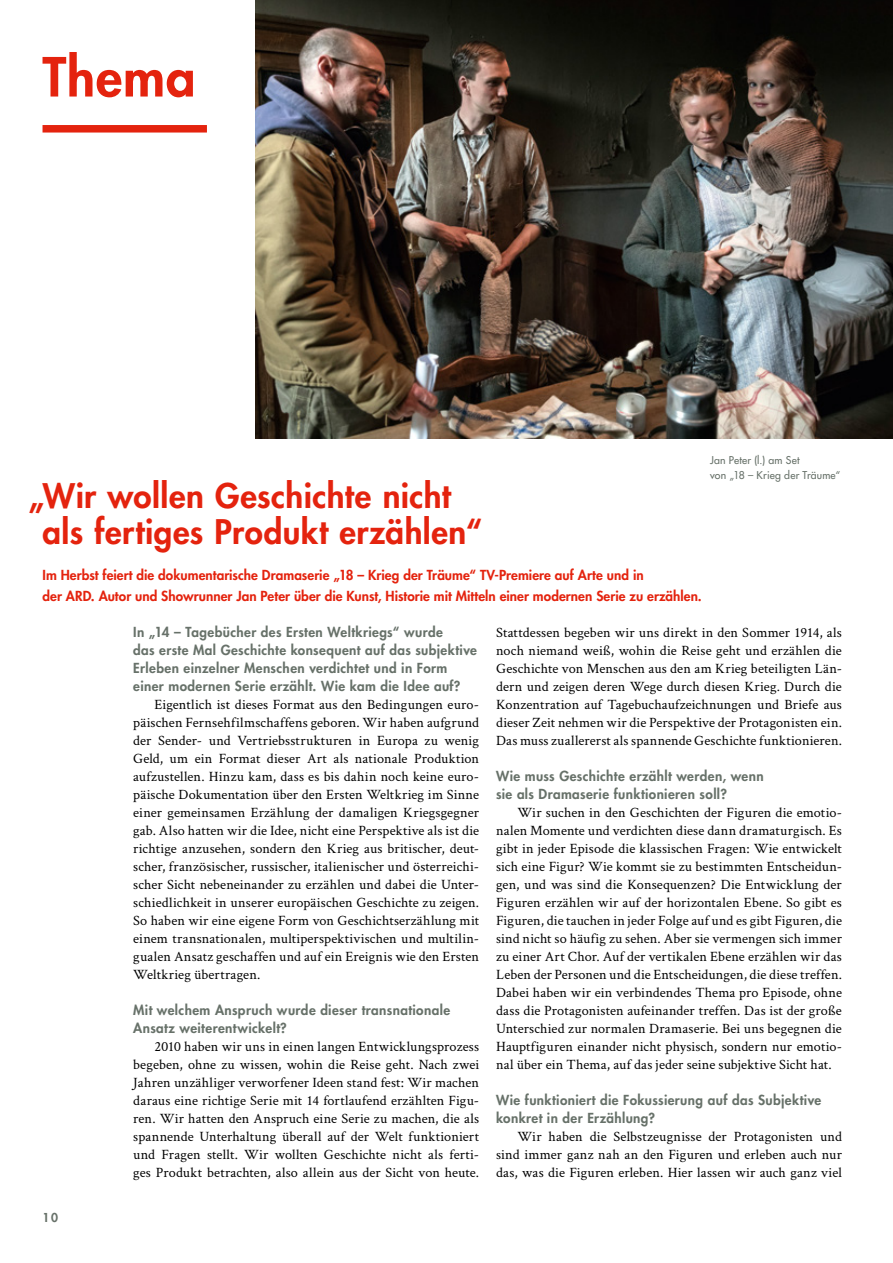
<style>
.page{position:relative;width:893px;height:1263px;background:#fff}
.page>*{position:absolute;margin:0;border:0;box-sizing:border-box;transform-origin:0 0}
.t1{font:800 52.5px "Futura Std";letter-spacing:.015em;color:#e4230e}
.t2{font:800 33px/36px "Futura Std";letter-spacing:.015em;color:#e4230e}
.t3{font:14.25px/18px "Crimson Text";letter-spacing:.005em;color:#000;text-align:justify}
.t4{font:800 13.5px/18px "Futura Std";letter-spacing:.03em;color:#677169}
.t5{font:800 13.5px/21px "Futura Std";letter-spacing:.005em;color:#e4230e}
.t6{font:800 12px "Futura Std";color:#677169}
.t7{font:500 10.5px/15px "Futura Std";letter-spacing:.02em;color:#677169}
</style>
<div class="page">
<img style="left:255px;top:0;width:638px;height:439px">
<div style="left:43px;top:125px;width:164px;height:8px;background:#e4230e"></div>
<h1 class="t1" style="left:43px;top:44px;width:155px">Thema</h1>
<p class="t7" style="left:710px;top:453px;width:131px">Jan Peter (l.) am Set<br>von „18 – Krieg der Träume“</p>
<h2 class="t2" style="left:43px;top:478px;width:441px;text-indent:-14px">„Wir wollen Geschichte nicht als fertiges Produkt erzählen“</h2>
<p class="t5" style="left:43px;top:564px;width:661px">Im Herbst feiert die dokumentarische Dramaserie „18 – Krieg der Träume“ TV-Premiere auf Arte und in<br>der ARD. Autor und Showrunner Jan Peter über die Kunst, Historie mit Mitteln einer modernen Serie zu erzählen.</p>
<p class="t4" style="left:133px;top:623px;width:345px">In „14 – Tagebücher des Ersten Weltkriegs“ wurde<br>das erste Mal Geschichte konsequent auf das subjektive Erleben einzelner Menschen verdichtet und in Form einer modernen Serie erzählt. Wie kam die Idee auf?</p>
<p class="t3" style="left:133px;top:694px;width:347px;text-indent:21px">Eigentlich ist dieses Format aus den Bedingungen euro&shy;päischen Fernsehfilmschaffens geboren. Wir haben aufgrund der Sender- und Vertriebsstrukturen in Europa zu wenig Geld, um ein Format dieser Art als nationale Produktion aufzustellen. Hinzu kam, dass es bis dahin noch keine euro&shy;päische Dokumentation über den Ersten Weltkrieg im Sinne einer gemeinsamen Erzählung der damaligen Kriegsgegner gab. Also hatten wir die Idee, nicht eine Perspektive als ist die richtige anzusehen, sondern den Krieg aus britischer, deut&shy;scher, französischer, russischer, italienischer und österreichi&shy;scher Sicht nebeneinander zu erzählen und dabei die Unter&shy;schiedlichkeit in unserer europäischen Geschichte zu zeigen.<br>So haben wir eine eigene Form von Geschichtserzählung mit einem transnationalen, multiperspektivischen und multilin&shy;gualen Ansatz geschaffen und auf ein Ereignis wie den Ersten Weltkrieg übertragen.</p>
<p class="t4" style="left:133px;top:1001px;width:318px">Mit welchem Anspruch wurde dieser transnationale<br>Ansatz weiterentwickelt?</p>
<p class="t3" style="left:133px;top:1036px;width:347px;text-indent:21px">2010 haben wir uns in einen langen Entwicklungsprozess begeben, ohne zu wissen, wohin die Reise geht. Nach zwei Jahren unzähliger verworfener Ideen stand fest: Wir machen daraus eine richtige Serie mit 14 fortlaufend erzählten Figu&shy;ren. Wir hatten den Anspruch eine Serie zu machen, die als spannende Unterhaltung überall auf der Welt funktioniert und Fragen stellt. Wir wollten Geschichte nicht als ferti&shy;ges Produkt betrachten, also allein aus der Sicht von heute.</p>
<p class="t3" style="left:496px;top:622px;width:347px">Stattdessen begeben wir uns direkt in den Sommer 1914, als noch niemand weiß, wohin die Reise geht und erzählen die Geschichte von Menschen aus den am Krieg beteiligten Län&shy;dern und zeigen deren Wege durch diesen Krieg. Durch die Konzentration auf Tagebuchaufzeichnungen und Briefe aus dieser Zeit nehmen wir die Perspektive der Protagonisten ein.<br>Das muss zuallererst als spannende Geschichte funktionieren.</p>
<p class="t4" style="left:496px;top:767px;width:269px">Wie muss Geschichte erzählt werden, wenn sie als Dramaserie funktionieren soll?</p>
<p class="t3" style="left:496px;top:802px;width:347px;text-indent:21px">Wir suchen in den Geschichten der Figuren die emotio&shy;nalen Momente und verdichten diese dann dramaturgisch. Es gibt in jeder Episode die klassischen Fragen: Wie entwickelt sich eine Figur? Wie kommt sie zu bestimmten Entscheidun&shy;gen, und was sind die Konsequenzen? Die Entwicklung der Figuren erzählen wir auf der horizontalen Ebene. So gibt es Figuren, die tauchen in jeder Folge auf und es gibt Figuren, die sind nicht so häufig zu sehen. Aber sie vermengen sich immer zu einer Art Chor. Auf der vertikalen Ebene erzählen wir das Leben der Personen und die Entscheidungen, die diese treffen.<br>Dabei haben wir ein verbindendes Thema pro Episode, ohne dass die Protagonisten aufeinander treffen. Das ist der große Unterschied zur normalen Dramaserie. Bei uns begegnen die Hauptfiguren einander nicht physisch, sondern nur emotio&shy;nal über ein Thema, auf das jeder seine subjektive Sicht hat.</p>
<p class="t4" style="left:496px;top:1091px;width:327px">Wie funktioniert die Fokussierung auf das Subjektive konkret in der Erzählung?</p>
<p class="t3" style="left:496px;top:1126px;width:347px;text-indent:21px">Wir haben die Selbstzeugnisse der Protagonisten und sind immer ganz nah an den Figuren und erleben auch nur das, was die Figuren erleben. Hier lassen wir auch ganz viel</p>
<p class="t6" style="left:43px;top:1210px;width:17px">10</p>
</div>
